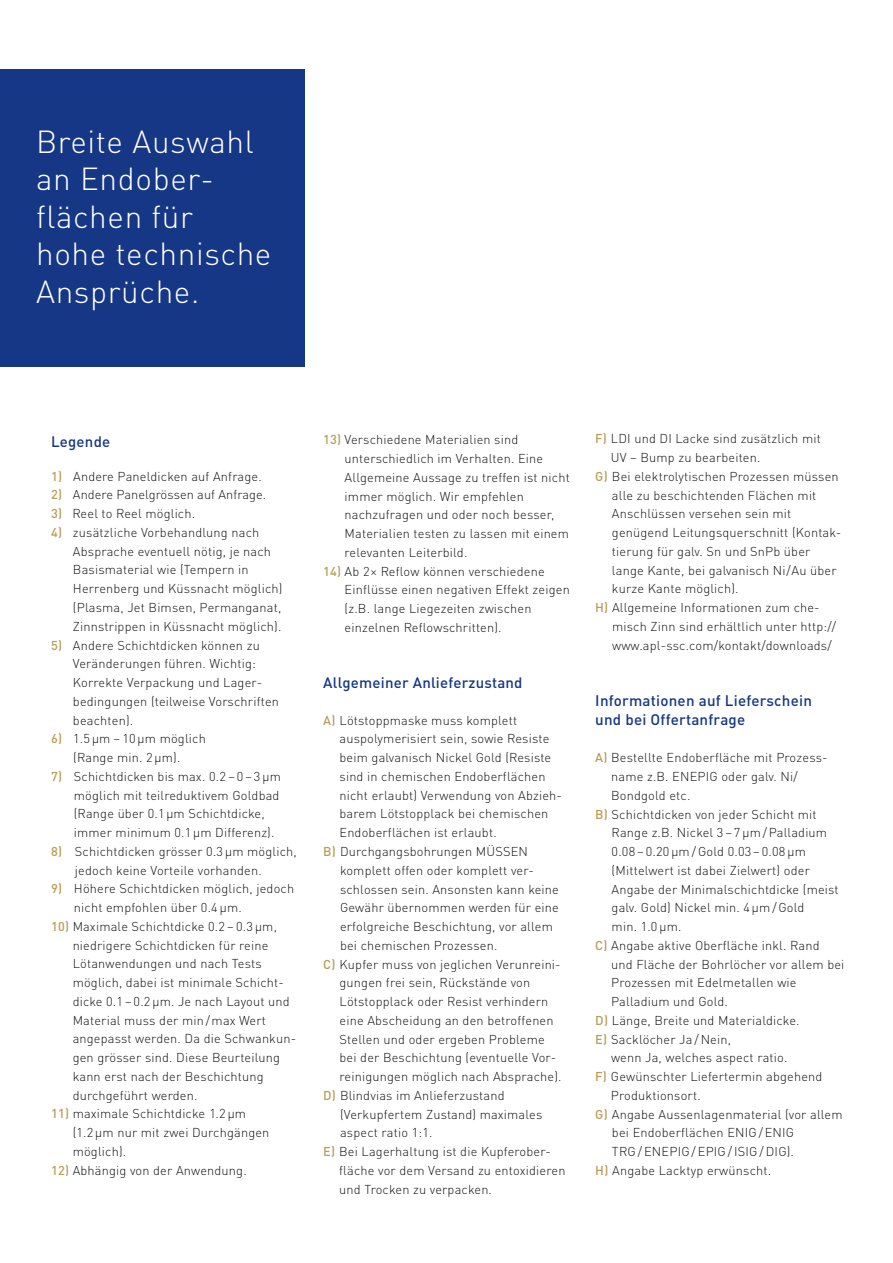
<style>
.page{position:relative;width:893px;height:1263px;background:#fff}
.page>*{position:absolute;margin:0;border:0;box-sizing:border-box;transform-origin:0 0}
.t1{font:300 31.5px/37.5px "DINOT";letter-spacing:.02em;color:#fff}
.t2{font:500 15.15px/18.9px "DINOT";letter-spacing:.015em;color:#153785}
.t3{font:500 15px "DINOT";letter-spacing:.015em;color:#153785}
.t4{font:300 12.75px/18.8px "DINOT";letter-spacing:.015em;color:#131413}
.s1{font-weight:500;color:#b99c57}
</style>
<div class="page">
<div style="left:0;top:69px;width:304px;height:298px;background:#153785"></div>
<h1 class="t1" style="left:36px;top:122px;width:237px">Breite Auswahl an Endober&shy;flächen für<br>hohe technische<br>Ansprüche.</h1>
<p class="t3" style="left:51px;top:432px;width:61px">Legende</p>
<p class="t4" style="left:51px;top:467px;width:212px"><span class="s1">1)</span> Andere Paneldicken auf Anfrage.</p>
<p class="t4" style="left:51px;top:485px;width:217px"><span class="s1">2)</span> Andere Panelgrössen auf Anfrage.</p>
<p class="t4" style="left:51px;top:504px;width:146px"><span class="s1">3)</span> Reel to Reel möglich.</p>
<p class="t4" style="left:73px;top:523px;width:211px;text-indent:-22px"><span class="s1">4)</span> zusätzliche Vorbehandlung nach Absprache eventuell nötig, je nach Basismaterial wie (Tempern in Herrenberg und Küssnacht möglich) (Plasma, Jet Bimsen, Permanganat, Zinnstrippen in Küssnacht möglich).</p>
<p class="t4" style="left:73px;top:635px;width:208px;text-indent:-22px"><span class="s1">5)</span> Andere Schichtdicken können zu<br>Veränderungen führen. Wichtig:<br>Korrekte Verpackung und Lager&shy;bedingungen (teilweise Vorschriften beachten).</p>
<p class="t4" style="left:51px;top:729px;width:156px;text-align:center"><span class="s1">6)</span> 1.5 µm – 10µm möglich (Range min. 2 µm).</p>
<p class="t4" style="left:74px;top:767px;width:209px;text-indent:-23px"><span class="s1">7)</span> Schichtdicken bis max. 0.2 – 0 – 3 µm möglich mit teilreduktivem Goldbad (Range über 0.1µm Schichtdicke, immer minimum 0.1µm Differenz).</p>
<p class="t4" style="left:75px;top:842px;width:223px;text-indent:-24px"><span class="s1">8)</span> Schichtdicken grösser 0.3 µm möglich, jedoch keine Vorteile vorhanden.</p>
<p class="t4" style="left:74px;top:879px;width:222px;text-indent:-23px"><span class="s1">9)</span> Höhere Schichtdicken möglich, jedoch nicht empfohlen über 0.4 µm.</p>
<p class="t4" style="left:73px;top:917px;width:225px;text-indent:-22px"><span class="s1">10)</span> Maximale Schichtdicke 0.2 – 0.3 µm, niedrigere Schichtdicken für reine Lötanwendungen und nach Tests möglich, dabei ist minimale Schicht&shy;dicke 0.1 – 0.2 µm. Je nach Layout und Material muss der min /max Wert angepasst werden. Da die Schwankun&shy;gen grösser sind. Diese Beurteilung kann erst nach der Beschichtung durchgeführt werden.</p>
<p class="t4" style="left:73px;top:1104px;width:198px;text-indent:-22px"><span class="s1">11)</span> maximale Schichtdicke 1.2 µm (1.2 µm nur mit zwei Durchgängen möglich).</p>
<p class="t4" style="left:51px;top:1161px;width:197px"><span class="s1">12)</span> Abhängig von der Anwendung.</p>
<p class="t4" style="left:345px;top:430px;width:227px;text-indent:-21px"><span class="s1">13)</span> Verschiedene Materialien sind unterschiedlich im Verhalten. Eine Allgemeine Aussage zu treffen ist nicht immer möglich. Wir empfehlen nachzufragen und oder noch besser, Materialien testen zu lassen mit einem relevanten Leiterbild.</p>
<p class="t4" style="left:345px;top:562px;width:227px;text-indent:-21px"><span class="s1">14)</span> Ab 2× Reflow können verschiedene Einflüsse einen negativen Effekt zeigen (z.B. lange Liegezeiten zwischen einzelnen Reflowschritten).</p>
<p class="t3" style="left:323px;top:673px;width:201px">Allgemeiner Anlieferzustand</p>
<p class="t4" style="left:323px;top:711px;width:196px"><span class="s1">A)</span> Lötstoppmaske muss komplett</p>
<p class="t4" style="left:339px;top:729px;width:211px">auspolymerisiert sein, sowie Resiste</p>
<p class="t4" style="left:339px;top:748px;width:213px">beim galvanisch Nickel Gold (Resiste</p>
<p class="t4" style="left:339px;top:767px;width:208px">sind in chemischen Endoberflächen</p>
<p class="t4" style="left:339px;top:786px;width:224px">nicht erlaubt) Verwendung von Abzieh-</p>
<p class="t4" style="left:339px;top:804px;width:210px">barem Lötstopplack bei chemischen</p>
<p class="t4" style="left:339px;top:823px;width:159px">Endoberflächen ist erlaubt.</p>
<p class="t4" style="left:323px;top:842px;width:206px"><span class="s1">B)</span> Durchgangsbohrungen MÜSSEN</p>
<p class="t4" style="left:340px;top:861px;width:196px">komplett offen oder komplett ver-</p>
<p class="t4" style="left:340px;top:879px;width:220px">schlossen sein. Ansonsten kann keine</p>
<p class="t4" style="left:340px;top:898px;width:220px">Gewähr übernommen werden für eine</p>
<p class="t4" style="left:340px;top:917px;width:214px">erfolgreiche Beschichtung, vor allem</p>
<p class="t4" style="left:340px;top:936px;width:159px">bei chemischen Prozessen.</p>
<p class="t4" style="left:323px;top:954px;width:239px"><span class="s1">C)</span> Kupfer muss von jeglichen Verunreini-</p>
<p class="t4" style="left:340px;top:973px;width:192px">gungen frei sein, Rückstände von</p>
<p class="t4" style="left:340px;top:992px;width:210px">Lötstopplack oder Resist verhindern</p>
<p class="t4" style="left:340px;top:1011px;width:216px">eine Abscheidung an den betroffenen</p>
<p class="t4" style="left:340px;top:1029px;width:207px">Stellen und oder ergeben Probleme</p>
<p class="t4" style="left:340px;top:1048px;width:218px">bei der Beschichtung (eventuelle Vor-</p>
<p class="t4" style="left:340px;top:1067px;width:223px">reinigungen möglich nach Absprache).</p>
<p class="t4" style="left:323px;top:1086px;width:183px"><span class="s1">D)</span> Blindvias im Anlieferzustand</p>
<p class="t4" style="left:340px;top:1104px;width:204px">(Verkupfertem Zustand) maximales</p>
<p class="t4" style="left:340px;top:1123px;width:94px">aspect ratio 1:1.</p>
<p class="t4" style="left:323px;top:1142px;width:229px"><span class="s1">E)</span> Bei Lagerhaltung ist die Kupferober-</p>
<p class="t4" style="left:339px;top:1161px;width:228px">fläche vor dem Versand zu entoxidieren</p>
<p class="t4" style="left:339px;top:1179px;width:154px">und Trocken zu verpacken.</p>
<p class="t4" style="left:595px;top:429px;width:227px"><span class="s1">F)</span> LDI und DI Lacke sind zusätzlich mit</p>
<p class="t4" style="left:611px;top:448px;width:151px">UV – Bump zu bearbeiten.</p>
<p class="t4" style="left:595px;top:467px;width:245px"><span class="s1">G)</span> Bei elektrolytischen Prozessen müssen</p>
<p class="t4" style="left:612px;top:485px;width:206px">alle zu beschichtenden Flächen mit</p>
<p class="t4" style="left:612px;top:504px;width:181px">Anschlüssen versehen sein mit</p>
<p class="t4" style="left:612px;top:523px;width:231px">genügend Leitungsquerschnitt (Kontak-</p>
<p class="t4" style="left:612px;top:542px;width:200px">tierung für galv. Sn und SnPb über</p>
<p class="t4" style="left:612px;top:560px;width:226px">lange Kante, bei galvanisch Ni/Au über</p>
<p class="t4" style="left:612px;top:579px;width:128px">kurze Kante möglich).</p>
<p class="t4" style="left:595px;top:598px;width:226px"><span class="s1">H)</span> Allgemeine Informationen zum che-</p>
<p class="t4" style="left:612px;top:617px;width:225px">misch Zinn sind erhältlich unter http://</p>
<p class="t4" style="left:612px;top:635px;width:221px">www.apl-ssc.com/kontakt/downloads/</p>
<p class="t2" style="left:595px;top:690px;width:218px">Informationen auf Lieferschein und bei Offertanfrage</p>
<p class="t4" style="left:595px;top:748px;width:234px"><span class="s1">A)</span> Bestellte Endoberfläche mit Prozess-</p>
<p class="t4" style="left:611px;top:767px;width:188px">name z.B. ENEPIG oder galv. Ni/</p>
<p class="t4" style="left:611px;top:786px;width:81px">Bondgold etc.</p>
<p class="t4" style="left:595px;top:804px;width:223px"><span class="s1">B)</span> Schichtdicken von jeder Schicht mit</p>
<p class="t4" style="left:612px;top:823px;width:217px">Range z.B. Nickel 3 – 7 µm /Palladium</p>
<p class="t4" style="left:612px;top:842px;width:196px">0.08 – 0.20 µm /Gold 0.03 – 0.08 µm</p>
<p class="t4" style="left:612px;top:861px;width:200px">(Mittelwert ist dabei Zielwert) oder</p>
<p class="t4" style="left:612px;top:879px;width:229px">Angabe der Minimalschichtdicke (meist</p>
<p class="t4" style="left:612px;top:898px;width:194px">galv. Gold) Nickel min. 4 µm /Gold</p>
<p class="t4" style="left:612px;top:917px;width:71px">min. 1.0 µm.</p>
<p class="t4" style="left:595px;top:936px;width:226px"><span class="s1">C)</span> Angabe aktive Oberfläche inkl. Rand</p>
<p class="t4" style="left:611px;top:954px;width:235px">und Fläche der Bohrlöcher vor allem bei</p>
<p class="t4" style="left:611px;top:973px;width:187px">Prozessen mit Edelmetallen wie</p>
<p class="t4" style="left:611px;top:992px;width:118px">Palladium und Gold.</p>
<p class="t4" style="left:595px;top:1011px;width:206px"><span class="s1">D)</span> Länge, Breite und Materialdicke.</p>
<p class="t4" style="left:595px;top:1029px;width:137px"><span class="s1">E)</span> Sacklöcher Ja / Nein,</p>
<p class="t4" style="left:611px;top:1048px;width:178px">wenn Ja, welches aspect ratio.</p>
<p class="t4" style="left:595px;top:1067px;width:229px"><span class="s1">F)</span> Gewünschter Liefertermin abgehend</p>
<p class="t4" style="left:611px;top:1086px;width:91px">Produktionsort.</p>
<p class="t4" style="left:595px;top:1104px;width:249px"><span class="s1">G)</span> Angabe Aussenlagenmaterial (vor allem</p>
<p class="t4" style="left:612px;top:1123px;width:184px">bei Endoberflächen ENIG/ENIG</p>
<p class="t4" style="left:612px;top:1142px;width:184px">TRG/ ENEPIG/ EPIG/ISIG/DIG).</p>
<p class="t4" style="left:595px;top:1161px;width:177px"><span class="s1">H)</span> Angabe Lacktyp erwünscht.</p>
</div>
